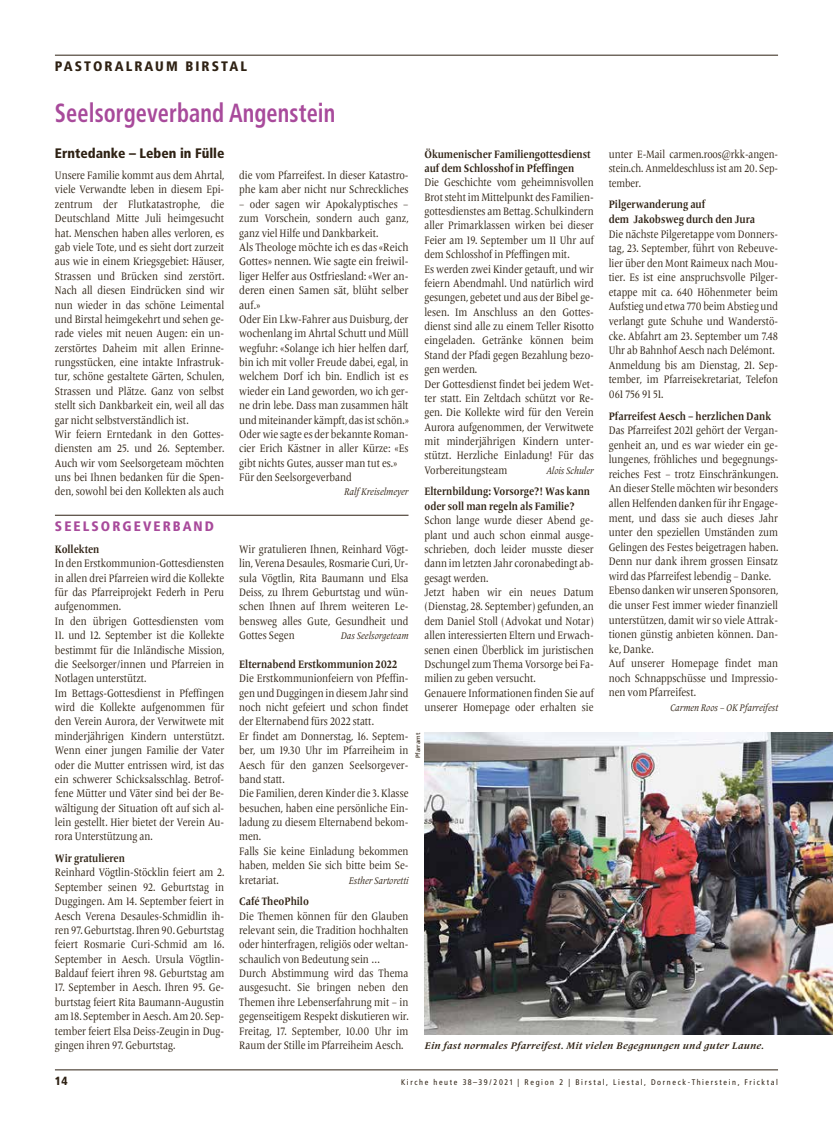
<style>
.page{position:relative;width:833px;height:1134px;background:#fff}
.page>*{position:absolute;margin:0;border:0;box-sizing:border-box;transform-origin:0 0}
.t1{font:700 condensed 26.25px "Frutiger";letter-spacing:.005em;color:#a84a9b;scale:.85 1}
.t2{font:900 condensed 13.75px "Frutiger";color:#2e2113}
.t3{font:900 condensed 13.75px "Frutiger";letter-spacing:.15em;color:#2e2113}
.t4{font:900 condensed 13.75px "Frutiger";letter-spacing:.15em;color:#a84a9b}
.t5{font:900 condensed 11.88px "Frutiger";color:#2e2113}
.t6{font:11.25px/14.4px "Frutiger Serif LT Pro";color:#2e2113;scale:.85 1}
.t7{font:11.25px/14.6px "Frutiger Serif LT Pro";color:#2e2113;scale:.84 1}
.t8{font:700 11.25px/14.4px "Frutiger Serif LT Pro";color:#2e2113;scale:.85 1}
.t9{font:11.12px/14.6px "Frutiger Serif LT Pro";letter-spacing:-.005em;color:#2e2113;text-align:justify;scale:.84 1}
.t10{font:italic 10px "Frutiger Serif LT Pro";color:#2e2113;scale:.85 1}
.t11{font:italic 700 10px "Frutiger Serif LT Pro";letter-spacing:.025em;color:#2e2113}
.t12{font:condensed 8.12px "Frutiger";letter-spacing:.2em;color:#2e2113}
.t13{font:6.25px "Frutiger";color:#2e2113}
.s1{font-size:11.25px}
</style>
<div class="page">
<hr style="left:55px;top:1070px;width:723px;height:1px;background:#2e2113">
<hr style="left:55px;top:55px;width:723px;height:1px;background:#2e2113">
<hr style="left:55px;top:515px;width:353px;height:1px;background:#2e2113">
<img style="left:424px;top:733px;width:409px;height:301px">
<p class="t3" style="left:55px;top:58px;width:194px">PASTORALRAUM BIRSTAL</p>
<h1 class="t1" style="left:55px;top:97px;width:331px">Seelsorgeverband Angenstein</h1>
<p class="t2" style="left:55px;top:144px;width:171px">Erntedanke – Leben in Fülle</p>
<p class="t6" style="left:55px;top:168px;width:201px">Unsere Familie kommt aus dem Ahrtal, viele Verwandte leben in diesem Epi&shy;zentrum der Flutkatastrophe, die Deutschland Mitte Juli heimgesucht hat. Menschen haben alles verloren, es gab viele Tote, und es sieht dort zurzeit aus wie in einem Kriegsgebiet: Häuser, Strassen und Brücken sind zerstört.<br>Nach all diesen Eindrücken sind wir nun wieder in das schöne Leimental und Birstal heimgekehrt und sehen ge&shy;rade vieles mit neuen Augen: ein un&shy;zerstörtes Daheim mit allen Erinne&shy;rungsstücken, eine intakte Infrastruk&shy;tur, schöne gestaltete Gärten, Schulen, Strassen und Plätze. Ganz von selbst stellt sich Dankbarkeit ein, weil all das gar nicht selbstverständlich ist.<br>Wir feiern Erntedank in den Gottes&shy;diensten am 25. und 26. September.<br>Auch wir vom Seelsorgeteam möchten uns bei Ihnen bedanken für die Spen&shy;den, sowohl bei den Kollekten als auch</p>
<p class="t6" style="left:239px;top:168px;width:201px">die vom Pfarreifest. In dieser Katastro&shy;phe kam aber nicht nur Schreckliches</p>
<p class="t8" style="left:424px;top:147px;width:197px">Ökumenischer Familiengottesdienst auf dem Schlosshof in Pfeffingen</p>
<p class="t6" style="left:424px;top:175px;width:201px">Die Geschichte vom geheimnisvollen Brot steht im Mittelpunkt des Familien&shy;gottesdienstes am Bettag. Schulkindern aller Primarklassen wirken bei dieser Feier am 19. September um 11 Uhr auf dem Schlosshof in Pfeffingen mit.<br>Es werden zwei Kinder getauft, und wir feiern Abendmahl. Und natürlich wird gesungen, gebetet und aus der Bibel ge&shy;lesen. Im Anschluss an den Gottes&shy;dienst sind alle zu einem Teller Risotto eingeladen. Getränke können beim Stand der Pfadi gegen Bezahlung bezo&shy;gen werden.<br>Der Gottesdienst findet bei jedem Wet&shy;ter statt. Ein Zeltdach schützt vor Re&shy;gen. Die Kollekte wird für den Verein Aurora aufgenommen, der Verwitwete mit minderjährigen Kindern unter&shy;stützt. Herzliche Einladung! Für das Vorbereitungsteam</p>
<p class="t9" style="left:609px;top:147px;width:203px"><span class="s1">unter</span> E-Mail carmen.roos@rkk-angen&shy;stein.ch. Anmeldeschluss ist am 20. Sep&shy;tember.</p>
<p class="t8" style="left:609px;top:197px;width:174px">Pilgerwanderung auf<br>dem Jakobsweg durch den Jura</p>
<p class="t7" style="left:609px;top:227px;width:203px">Die nächste Pilgeretappe vom Donners&shy;tag, 23. September, führt von Rebeuve&shy;lier über den Mont Raimeux nach Mou&shy;tier. Es ist eine anspruchsvolle Pilger&shy;etappe mit ca. 640 Höhenmeter beim Aufstieg und etwa 770 beim Abstieg und verlangt gute Schuhe und Wanderstö&shy;cke. Abfahrt am 23. September um 7.48<br>Uhr ab Bahnhof Aesch nach Delémont.<br>Anmeldung bis am Dienstag, 21. Sep&shy;tember, im Pfarreisekretariat, Telefon 061 756 91 51.</p>
<p class="t8" style="left:609px;top:409px;width:193px">Pfarreifest Aesch – herzlichen Dank</p>
<p class="t6" style="left:609px;top:423px;width:201px">Das Pfarreifest 2021 gehört der Vergan&shy;genheit an, und es war wieder ein ge&shy;lungenes, fröhliches und begegnungs&shy;reiches Fest – trotz Einschränkungen.<br>An dieser Stelle möchten wir besonders allen Helfenden danken für ihr Engage&shy;ment, und dass sie auch dieses Jahr unter den speziellen Umständen zum Gelingen des Festes beigetragen haben.<br>Denn nur dank ihrem grossen Einsatz wird das Pfarreifest lebendig – Danke.<br>Ebenso danken wir unseren Sponsoren, die unser Fest immer wieder finanziell unterstützen, damit wir so viele Attrak&shy;tionen günstig anbieten können. Dan&shy;ke, Danke.<br>Auf unserer Homepage findet man noch Schnappschüsse und Impressio&shy;nen vom Pfarreifest.</p>
<p class="t10" style="left:670px;top:702px;width:129px">Carmen Roos – OK Pfarreifest</p>
<p class="t6" style="left:239px;top:197px;width:201px">– oder sagen wir Apokalyptisches – zum Vorschein, sondern auch ganz, ganz viel Hilfe und Dankbarkeit.<br>Als Theologe möchte ich es das «Reich Gottes» nennen. Wie sagte ein freiwil&shy;liger Helfer aus Ostfriesland: «Wer an&shy;deren einen Samen sät, blüht selber auf.»<br>Oder Ein Lkw-Fahrer aus Duisburg, der wochenlang im Ahrtal Schutt und Müll wegfuhr: «Solange ich hier helfen darf, bin ich mit voller Freude dabei, egal, in welchem Dorf ich bin. Endlich ist es wieder ein Land geworden, wo ich ger&shy;ne drin lebe. Dass man zusammen hält und miteinander kämpft, das ist schön.» Oder wie sagte es der bekannte Roman&shy;cier Erich Kästner in aller Kürze: «Es gibt nichts Gutes, ausser man tut es.» Für den Seelsorgeverband</p>
<p class="t10" style="left:344px;top:486px;width:77px">Ralf Kreiselmeyer</p>
<p class="t10" style="left:546px;top:464px;width:57px">Alois Schuler</p>
<p class="t8" style="left:424px;top:484px;width:196px">Elternbildung: Vorsorge?! Was kann oder soll man regeln als Familie?</p>
<p class="t6" style="left:424px;top:513px;width:201px">Schon lange wurde dieser Abend ge&shy;plant und auch schon einmal ausge&shy;schrieben, doch leider musste dieser dann im letzten Jahr coronabedingt ab&shy;gesagt werden.<br>Jetzt haben wir ein neues Datum (Dienstag, 28. September) gefunden, an dem Daniel Stoll (Advokat und Notar) allen interessierten Eltern und Erwach&shy;senen einen Überblick im juristischen Dschungel zum Thema Vorsorge bei Fa&shy;milien zu geben versucht.<br>Genauere Informationen finden Sie auf unserer Homepage oder erhalten sie</p>
<p class="t4" style="left:55px;top:518px;width:161px">SEELSORGEVERBAND</p>
<p class="t8" style="left:55px;top:542px;width:54px">Kollekten</p>
<p class="t6" style="left:55px;top:556px;width:201px">In den Erstkommunion-Gottesdiensten in allen drei Pfarreien wird die Kollekte für das Pfarreiprojekt Federh in Peru aufgenommen.<br>In den übrigen Gottesdiensten vom</p>
<p class="t6" style="left:55px;top:628px;width:201px">11. und 12. September ist die Kollekte bestimmt für die Inländische Mission, die Seelsorger/innen und Pfarreien in Notlagen unterstützt.<br>Im Bettags-Gottesdienst in Pfeffingen wird die Kollekte aufgenommen für den Verein Aurora, der Verwitwete mit minderjährigen Kindern unterstützt.<br>Wenn einer jungen Familie der Vater oder die Mutter entrissen wird, ist das ein schwerer Schicksalsschlag. Betrof&shy;fene Mütter und Väter sind bei der Be&shy;wältigung der Situation oft auf sich al&shy;lein gestellt. Hier bietet der Verein Au&shy;rora Unterstützung an.</p>
<p class="t8" style="left:55px;top:851px;width:84px">Wir gratulieren</p>
<p class="t6" style="left:55px;top:865px;width:201px;text-align:justify">Reinhard Vögtlin-Stöcklin feiert am 2.<br>September seinen 92. Geburtstag in Duggingen. Am 14. September feiert in Aesch Verena Desaules-Schmidlin ih&shy;ren 97. Geburtstag. Ihren 90. Geburtstag feiert Rosmarie Curi-Schmid am 16.<br>September in Aesch. Ursula Vögtlin-Baldauf feiert ihren 98. Geburtstag am</p>
<p class="t6" style="left:55px;top:980px;width:201px;text-align:justify">17. September in Aesch. Ihren 95. Ge&shy;burtstag feiert Rita Baumann-Augustin am 18. September in Aesch. Am 20. Sep&shy;tember feiert Elsa Deiss-Zeugin in Dug&shy;gingen ihren 97. Geburtstag.</p>
<p class="t6" style="left:239px;top:542px;width:201px;text-align:justify">Wir gratulieren Ihnen, Reinhard Vögt&shy;lin, Verena Desaules, Rosmarie Curi, Ur&shy;sula Vögtlin, Rita Baumann und Elsa Deiss, zu Ihrem Geburtstag und wün&shy;schen Ihnen auf Ihrem weiteren Le&shy;bensweg alles Gute, Gesundheit und Gottes Segen</p>
<p class="t10" style="left:341px;top:630px;width:81px">Das Seelsorgeteam</p>
<p class="t8" style="left:239px;top:657px;width:187px">Elternabend Erstkommunion 2022</p>
<p class="t6" style="left:239px;top:671px;width:201px">Die Erstkommunionfeiern von Pfeffin&shy;gen und Duggingen in diesem Jahr sind noch nicht gefeiert und schon findet der Elternabend fürs 2022 statt.<br>Er findet am Donnerstag, 16. Septem&shy;ber, um 19.30 Uhr im Pfarreiheim in<br>Aesch für den ganzen Seelsorgever&shy;band statt.<br>Die Familien, deren Kinder die 3. Klasse besuchen, haben eine persönliche Ein&shy;ladung zu diesem Elternabend bekom&shy;men.<br>Falls Sie keine Einladung bekommen haben, melden Sie sich bitte beim Se&shy;kretariat.</p>
<p class="t13" style="left:414px;top:758px;width:27px;rotate:-90deg">Pfarramt</p>
<p class="t10" style="left:349px;top:874px;width:72px">Esther Sartoretti</p>
<p class="t8" style="left:239px;top:894px;width:83px">Café TheoPhilo</p>
<p class="t6" style="left:239px;top:909px;width:201px">Die Themen können für den Glauben relevant sein, die Tradition hochhalten oder hinterfragen, religiös oder weltan&shy;schaulich von Bedeutung sein … Durch Abstimmung wird das Thema ausgesucht. Sie bringen neben den Themen ihre Lebenserfahrung mit – in gegenseitigem Respekt diskutieren wir.<br>Freitag, 17. September, 10.00 Uhr im Raum der Stille im Pfarreiheim Aesch.</p>
<p class="t11" style="left:424px;top:1039px;width:341px">Ein fast normales Pfarreifest. Mit vielen Begegnungen und guter Laune.</p>
<p class="t5" style="left:55px;top:1074px;width:14px">14</p>
<p class="t12" style="left:401px;top:1077px;width:378px">Kirche heute 38–39/2021 | Region 2 | Birstal, Liestal, Dorneck-Thierstein, Fricktal</p>
</div>
